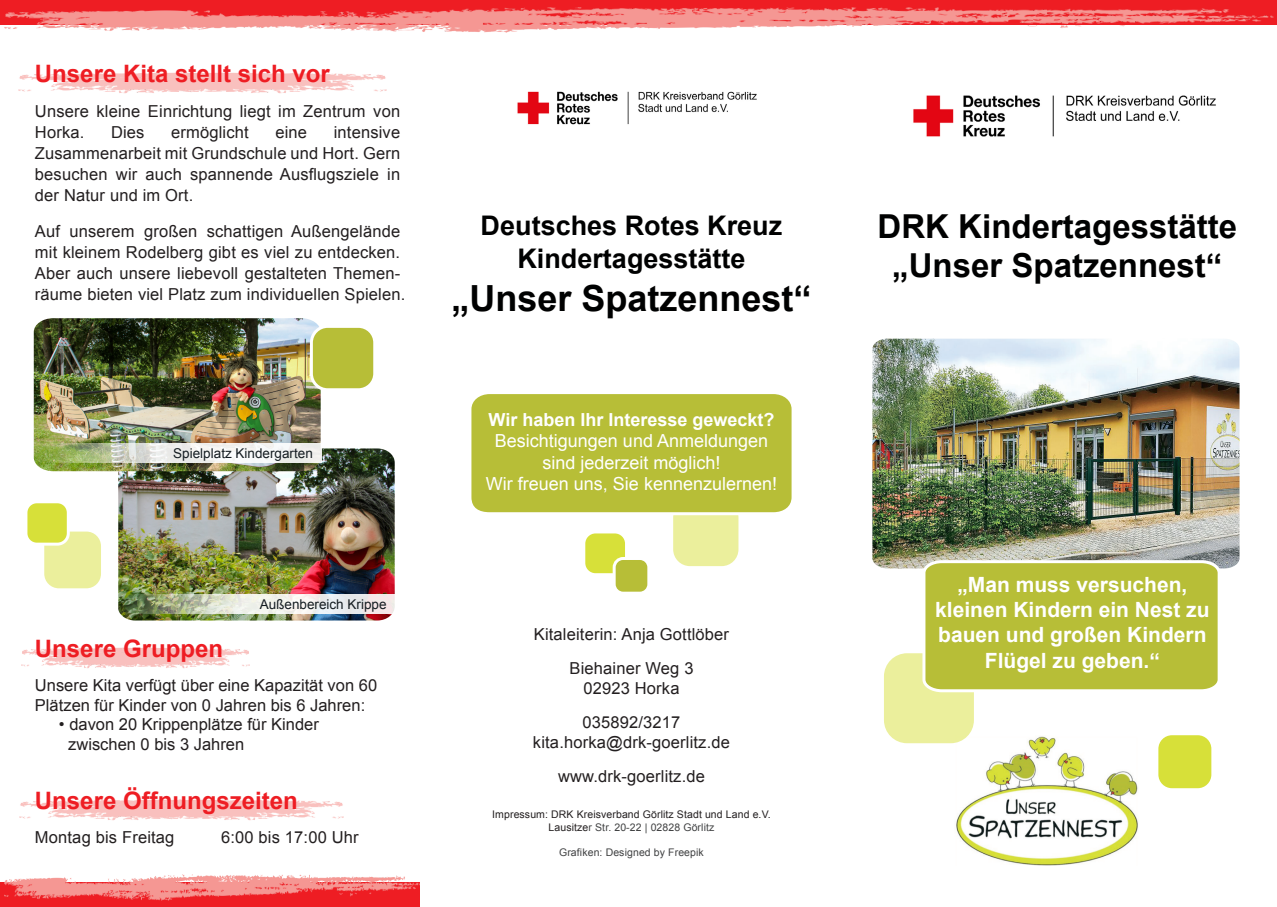
<style>
.page{position:relative;width:1277px;height:907px;background:#fff}
.page>*{position:absolute;margin:0;border:0;box-sizing:border-box;transform-origin:0 0}
.t1{font:700 36px "Arial";color:#000101}
.t2{font:700 33px/39.6px "Arial";color:#000101;text-align:center}
.t3{font:700 27px/32.4px "Arial";color:#000101;text-align:center}
.t4{font:700 24px "Arial";color:#ee1d23}
.t5{font:700 21px/25.2px "Arial";color:#fff;text-align:center}
.t6{font:18px/21.6px "Arial";color:#fff;text-align:center}
.t7{font:700 18px "Arial";color:#fff}
.t8{font:16.5px/21px "Arial";letter-spacing:.01em;color:#231f20}
.t9{font:13.5px "Arial";color:#151d22}
.t10{font:10.5px/12.6px "Arial";letter-spacing:.01em;color:#231f20;text-align:center}
.t11{font:10.5px "Arial";letter-spacing:.01em;color:#404142}
.s1{color:#404142}
</style>
<div class="page">
<img style="left:956px;top:735px;width:182px;height:130px">
<img style="left:872px;top:339px;width:367px;height:229px">
<div style="left:884px;top:653px;width:90px;height:90px;background:#ebef9c;border-radius:23px"></div>
<div style="left:1158px;top:735px;width:53px;height:53px;background:#d7e039;border-radius:14px"></div>
<svg style="left:921px;top:558px;width:301px;height:135px;background:#bcc248"></svg>
<img style="left:913px;top:95px;width:303px;height:42px">
<img style="left:517px;top:91px;width:240px;height:34px">
<div style="left:673px;top:501px;width:65px;height:65px;background:#ebef9c;border-radius:17px"></div>
<div style="left:585px;top:533px;width:40px;height:40px;background:#d7e039;border-radius:10px"></div>
<div style="left:614px;top:558px;width:35px;height:35px;background:#b7be37;border-radius:9px"></div>
<div style="left:612px;top:557px;width:38px;height:37px;border:3px solid #fff;border-radius:9px"></div>
<div style="left:471px;top:394px;width:321px;height:123px;background:#b7be37"></div>
<img style="left:19px;top:73px;width:102px;height:20px">
<img style="left:121px;top:72px;width:265px;height:22px">
<img style="left:22px;top:648px;width:63px;height:20px">
<img style="left:85px;top:647px;width:164px;height:22px">
<img style="left:19px;top:800px;width:90px;height:20px">
<img style="left:109px;top:799px;width:234px;height:22px">
<img style="left:113px;top:448px;width:282px;height:173px">
<img style="left:118px;top:594px;width:277px;height:19px">
<img style="left:34px;top:318px;width:287px;height:153px">
<svg style="left:34px;top:443px;width:287px;height:19px"></svg>
<div style="left:44px;top:531px;width:57px;height:57px;background:#ebef9c;border-radius:15px"></div>
<div style="left:311px;top:326px;width:64px;height:64px;background:#b7be37;border-radius:16px"></div>
<div style="left:310px;top:325px;width:66px;height:66px;border:3px solid #fff;border-radius:16px"></div>
<div style="left:26px;top:502px;width:42px;height:42px;background:#d7e039;border-radius:11px"></div>
<div style="left:24px;top:500px;width:46px;height:45px;border:3px solid #fff;border-radius:11px"></div>
<div style="left:0;top:1px;width:1277px;height:24px;background:#ee1d23"></div>
<div style="left:0;top:882px;width:419px;height:25px;background:#ee1d23"></div>
<img style="left:5px;top:7px;width:1268px;height:26px">
<img style="left:5px;top:874px;width:414px;height:26px">
<h3 class="t4" style="left:35px;top:58px;width:296px">Unsere Kita stellt sich vor</h3>
<p class="t8" style="left:35px;top:101px;width:367px">Unsere kleine Einrichtung liegt im Zentrum von<br>Horka.</p>
<p class="t8" style="left:111px;top:122px;width:35px">Dies</p>
<p class="t8" style="left:171px;top:122px;width:79px">ermöglicht</p>
<p class="t8" style="left:275px;top:122px;width:33px">eine</p>
<p class="t8" style="left:35px;top:122px;width:367px;text-align:justify;text-indent:299px">intensive Zusammenarbeit mit Grundschule und Hort. Gern besuchen wir auch spannende Ausflugsziele in der Natur und im Ort.</p>
<p class="t8" style="left:35px;top:221px;width:372px">Auf unserem großen schattigen Außengelände mit kleinem Rodelberg gibt es viel zu entdecken.<br>Aber auch unsere liebevoll gestalteten Themen&shy;räume bieten viel Platz zum individuellen Spielen.</p>
<p class="t9" style="left:173px;top:444px;width:141px">Spielplatz Kindergarten</p>
<p class="t9" style="left:260px;top:595px;width:128px">Außenbereich Krippe</p>
<h3 class="t4" style="left:35px;top:632px;width:190px">Unsere Gruppen</h3>
<p class="t8" style="left:35px;top:675px;width:344px;line-height:19.8px">Unsere Kita verfügt über eine Kapazität von 60<br>Plätzen für Kinder von 0 Jahren bis 6 Jahren:</p>
<p class="t8" style="left:68px;top:715px;width:252px;line-height:19.8px;text-indent:-9px">• davon 20 Krippenplätze für Kinder zwischen 0 bis 3 Jahren</p>
<h3 class="t4" style="left:35px;top:784px;width:264px">Unsere Öffnungszeiten</h3>
<p class="t8" style="left:35px;top:827px;width:141px">Montag bis Freitag</p>
<p class="t8" style="left:221px;top:827px;width:139px">6:00 bis 17:00 Uhr</p>
<h3 class="t3" style="left:480px;top:210px;width:303px">Deutsches Rotes Kreuz<br>Kindertagesstätte</h3>
<h1 class="t1" style="left:451px;top:274px;width:362px">„Unser Spatzennest“</h1>
<p class="t7" style="left:488px;top:407px;width:287px">Wir haben Ihr Interesse geweckt?</p>
<p class="t6" style="left:486px;top:430px;width:293px">Besichtigungen und Anmeldungen sind jederzeit möglich!<br>Wir freuen uns, Sie kennenzulernen!</p>
<p class="t8" style="left:534px;top:617px;width:197px;line-height:34.2px;text-align:center">Kitaleiterin: Anja Gottlöber<br>Biehainer Weg 3</p>
<p class="t8" style="left:582px;top:671px;width:99px;line-height:34.2px">02923 Horka<br>035892/3217</p>
<p class="t8" style="left:533px;top:725px;width:198px;line-height:34.2px;text-align:center">kita.horka@drk-goerlitz.de www.drk-goerlitz.de</p>
<p class="t10" style="left:492px;top:808px;width:280px">Impressum: DRK Kreisverband Görlitz Stadt und Land e.V.<br>Lausitze<span class="s1">r Str. 20-22 | 02828 Görlitz</span></p>
<p class="t11" style="left:559px;top:845px;width:146px">Grafiken: Designed by Freepik</p>
<h2 class="t2" style="left:877px;top:207px;width:361px">DRK Kindertagesstätte „Unser Spatzennest“</h2>
<p class="t5" style="left:935px;top:572px;width:276px">„Man muss versuchen, kleinen Kindern ein Nest zu bauen und großen Kindern<br>Flügel zu geben.“</p>
</div>
